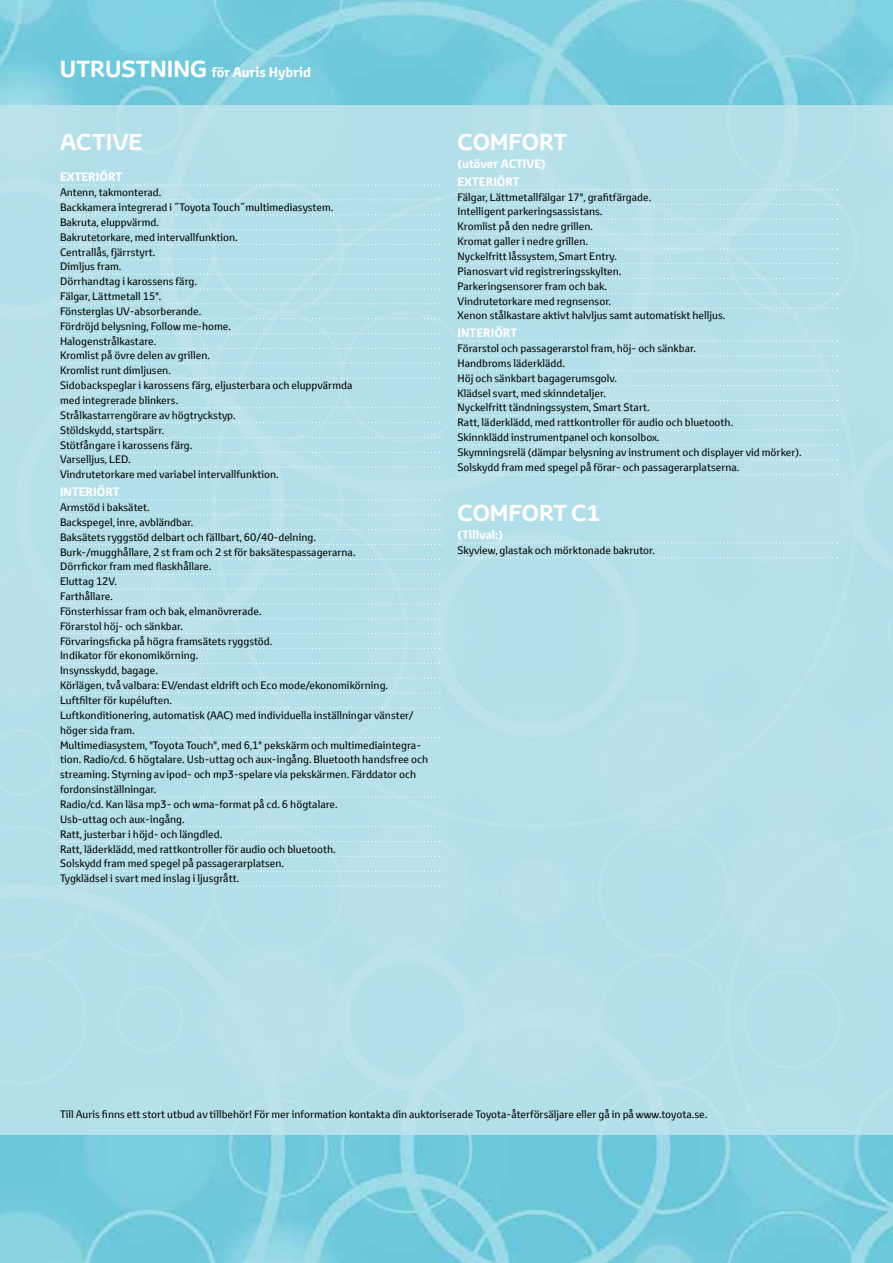
<style>
.page{position:relative;width:893px;height:1263px;background:#fff}
.page>*{position:absolute;margin:0;border:0;box-sizing:border-box;transform-origin:0 0}
.t1{font:700 22.35px "Toyota Display";color:#fff}
.t2{font:700 13.5px "Toyota Text";color:#fff}
.t3{font:700 11.85px/17.9px "Toyota Text";color:#fff}
.t4{font:10.5px/14.9px "Toyota Text";color:#000}
.s1{font-family:"Toyota Display";font-size:22.5px}
</style>
<div class="page">
<img style="left:0;top:0;width:893px;height:1263px">
<div style="left:0;top:105px;width:893px;height:1030px;background:#b5e0ea"></div>
<svg style="left:61px;top:184px;width:379px;height:2px"></svg>
<svg style="left:61px;top:199px;width:379px;height:1px"></svg>
<svg style="left:61px;top:214px;width:379px;height:1px"></svg>
<svg style="left:61px;top:229px;width:379px;height:1px"></svg>
<svg style="left:61px;top:244px;width:379px;height:1px"></svg>
<svg style="left:61px;top:259px;width:379px;height:1px"></svg>
<svg style="left:61px;top:274px;width:379px;height:1px"></svg>
<svg style="left:61px;top:288px;width:379px;height:2px"></svg>
<svg style="left:61px;top:303px;width:379px;height:1px"></svg>
<svg style="left:61px;top:318px;width:379px;height:1px"></svg>
<svg style="left:61px;top:333px;width:379px;height:1px"></svg>
<svg style="left:61px;top:348px;width:379px;height:1px"></svg>
<svg style="left:61px;top:363px;width:379px;height:1px"></svg>
<svg style="left:61px;top:378px;width:379px;height:1px"></svg>
<svg style="left:61px;top:407px;width:379px;height:1px"></svg>
<svg style="left:61px;top:422px;width:379px;height:1px"></svg>
<svg style="left:61px;top:437px;width:379px;height:1px"></svg>
<svg style="left:61px;top:452px;width:379px;height:1px"></svg>
<svg style="left:61px;top:467px;width:379px;height:1px"></svg>
<svg style="left:61px;top:499px;width:379px;height:1px"></svg>
<svg style="left:61px;top:514px;width:379px;height:1px"></svg>
<svg style="left:61px;top:529px;width:379px;height:1px"></svg>
<svg style="left:61px;top:544px;width:379px;height:1px"></svg>
<svg style="left:61px;top:559px;width:379px;height:1px"></svg>
<svg style="left:61px;top:574px;width:379px;height:1px"></svg>
<svg style="left:61px;top:588px;width:379px;height:2px"></svg>
<svg style="left:61px;top:603px;width:379px;height:1px"></svg>
<svg style="left:61px;top:618px;width:379px;height:1px"></svg>
<svg style="left:61px;top:633px;width:379px;height:1px"></svg>
<svg style="left:61px;top:648px;width:379px;height:1px"></svg>
<svg style="left:61px;top:663px;width:379px;height:1px"></svg>
<svg style="left:61px;top:678px;width:379px;height:1px"></svg>
<svg style="left:61px;top:692px;width:379px;height:1px"></svg>
<svg style="left:61px;top:707px;width:379px;height:1px"></svg>
<svg style="left:61px;top:737px;width:379px;height:1px"></svg>
<svg style="left:61px;top:796px;width:379px;height:1px"></svg>
<svg style="left:61px;top:826px;width:379px;height:1px"></svg>
<svg style="left:61px;top:841px;width:379px;height:1px"></svg>
<svg style="left:61px;top:856px;width:379px;height:1px"></svg>
<svg style="left:61px;top:871px;width:379px;height:1px"></svg>
<svg style="left:61px;top:885px;width:379px;height:2px"></svg>
<svg style="left:458px;top:189px;width:380px;height:1px"></svg>
<svg style="left:458px;top:204px;width:380px;height:1px"></svg>
<svg style="left:458px;top:219px;width:380px;height:1px"></svg>
<svg style="left:458px;top:233px;width:380px;height:2px"></svg>
<svg style="left:458px;top:248px;width:380px;height:1px"></svg>
<svg style="left:458px;top:263px;width:380px;height:1px"></svg>
<svg style="left:458px;top:278px;width:380px;height:1px"></svg>
<svg style="left:458px;top:293px;width:380px;height:1px"></svg>
<svg style="left:458px;top:308px;width:380px;height:1px"></svg>
<svg style="left:458px;top:340px;width:380px;height:2px"></svg>
<svg style="left:458px;top:355px;width:380px;height:1px"></svg>
<svg style="left:458px;top:370px;width:380px;height:1px"></svg>
<svg style="left:458px;top:385px;width:380px;height:1px"></svg>
<svg style="left:458px;top:400px;width:380px;height:1px"></svg>
<svg style="left:458px;top:415px;width:380px;height:1px"></svg>
<svg style="left:458px;top:430px;width:380px;height:1px"></svg>
<svg style="left:458px;top:444px;width:380px;height:1px"></svg>
<svg style="left:458px;top:459px;width:380px;height:1px"></svg>
<svg style="left:458px;top:474px;width:380px;height:1px"></svg>
<svg style="left:458px;top:542px;width:380px;height:1px"></svg>
<svg style="left:458px;top:557px;width:380px;height:1px"></svg>
<p class="t2" style="left:60px;top:63px;width:253px"><span class="s1">UTRUSTNING</span> för Auris Hybrid</p>
<h1 class="t1" style="left:60px;top:127px;width:84px">ACTIVE</h1>
<p class="t3" style="left:60px;top:168px;width:64px">EXTERIÖRT</p>
<p class="t4" style="left:60px;top:185px;width:294px">Antenn, takmonterad.<br>Backkamera integrerad i ˝Toyota Touch˝multimediasystem.<br>Bakruta, eluppvärmd.<br>Bakrutetorkare, med intervallfunktion.<br>Centrallås, fjärrstyrt.<br>Dimljus fram.<br>Dörrhandtag i karossens färg.<br>Fälgar, Lättmetall 15".<br>Fönsterglas UV-absorberande.<br>Fördröjd belysning, Follow me-home.<br>Halogenstrålkastare.<br>Kromlist på övre delen av grillen.<br>Kromlist runt dimljusen.<br>Sidobackspeglar i karossens färg, eljusterbara och eluppvärmda med integrerade blinkers.<br>Strålkastarrengörare av högtryckstyp.<br>Stöldskydd, startspärr.<br>Stötfångare i karossens färg.<br>Varselljus, LED.<br>Vindrutetorkare med variabel intervallfunktion.</p>
<p class="t3" style="left:60px;top:483px;width:61px">INTERIÖRT</p>
<p class="t4" style="left:60px;top:500px;width:370px">Armstöd i baksätet.<br>Backspegel, inre, avbländbar.<br>Baksätets ryggstöd delbart och fällbart, 60/40-delning.<br>Burk-/mugghållare, 2 st fram och 2 st för baksätespassagerarna.<br>Dörrfickor fram med flaskhållare.<br>Eluttag 12V.<br>Farthållare.<br>Fönsterhissar fram och bak, elmanövrerade.<br>Förarstol höj- och sänkbar.<br>Förvaringsficka på högra framsätets ryggstöd.<br>Indikator för ekonomikörning.<br>Insynsskydd, bagage.<br>Körlägen, två valbara: EV/endast eldrift och Eco mode/ekonomikörning.<br>Luftfilter för kupéluften.<br>Luftkonditionering, automatisk (AAC) med individuella inställningar vänster/ höger sida fram.<br>Multimediasystem, "Toyota Touch", med 6,1" pekskärm och multimediaintegra&shy;tion. Radio/cd. 6 högtalare. Usb-uttag och aux-ingång. Bluetooth handsfree och streaming. Styrning av ipod- och mp3-spelare via pekskärmen. Färddator och fordonsinställningar.<br>Radio/cd. Kan läsa mp3- och wma-format på cd. 6 högtalare.<br>Usb-uttag och aux-ingång.<br>Ratt, justerbar i höjd- och längdled.<br>Ratt, läderklädd, med rattkontroller för audio och bluetooth.<br>Solskydd fram med spegel på passagerarplatsen.<br>Tygklädsel i svart med inslag i ljusgrått.</p>
<h1 class="t1" style="left:458px;top:127px;width:111px">COMFORT</h1>
<p class="t3" style="left:458px;top:155px;width:90px">(utöver Acti ve)<br>EXTERIÖRT</p>
<p class="t4" style="left:458px;top:189px;width:269px">Fälgar, Lättmetallfälgar 17", grafitfärgade.<br>Intelligent parkeringsassistans.<br>Kromlist på den nedre grillen.<br>Kromat galler i nedre grillen.<br>Nyckelfritt låssystem, Smart Entry.<br>Pianosvart vid registreringsskylten.<br>Parkeringsensorer fram och bak.<br>Vindrutetorkare med regnsensor.<br>Xenon stålkastare aktivt halvljus samt automatiskt helljus.</p>
<p class="t3" style="left:458px;top:324px;width:61px">INTERIÖRT</p>
<p class="t4" style="left:458px;top:341px;width:346px">Förarstol och passagerarstol fram, höj- och sänkbar.<br>Handbroms läderklädd.<br>Höj och sänkbart bagagerumsgolv.<br>Klädsel svart, med skinndetaljer.<br>Nyckelfritt tändningssystem, Smart Start.<br>Ratt, läderklädd, med rattkontroller för audio och bluetooth.<br>Skinnklädd instrumentpanel och konsolbox.<br>Skymningsrelä (dämpar belysning av instrument och displayer vid mörker).<br>Solskydd fram med spegel på förar- och passagerarplatserna.</p>
<h1 class="t1" style="left:458px;top:498px;width:32px">COMFORT</h1>
<h1 class="t1" style="left:571px;top:498px;width:30px">C1</h1>
<p class="t3" style="left:458px;top:526px;width:47px">(Tillval:)</p>
<p class="t4" style="left:458px;top:543px;width:199px">Skyview, glastak och mörktonade bakrutor.</p>
<p class="t4" style="left:60px;top:1107px;width:649px">Till Auris finns ett stort utbud av tillbehör! För mer information kontakta din auktoriserade Toyota-återförsäljare eller gå in på www.toyota.se.</p>
</div>
